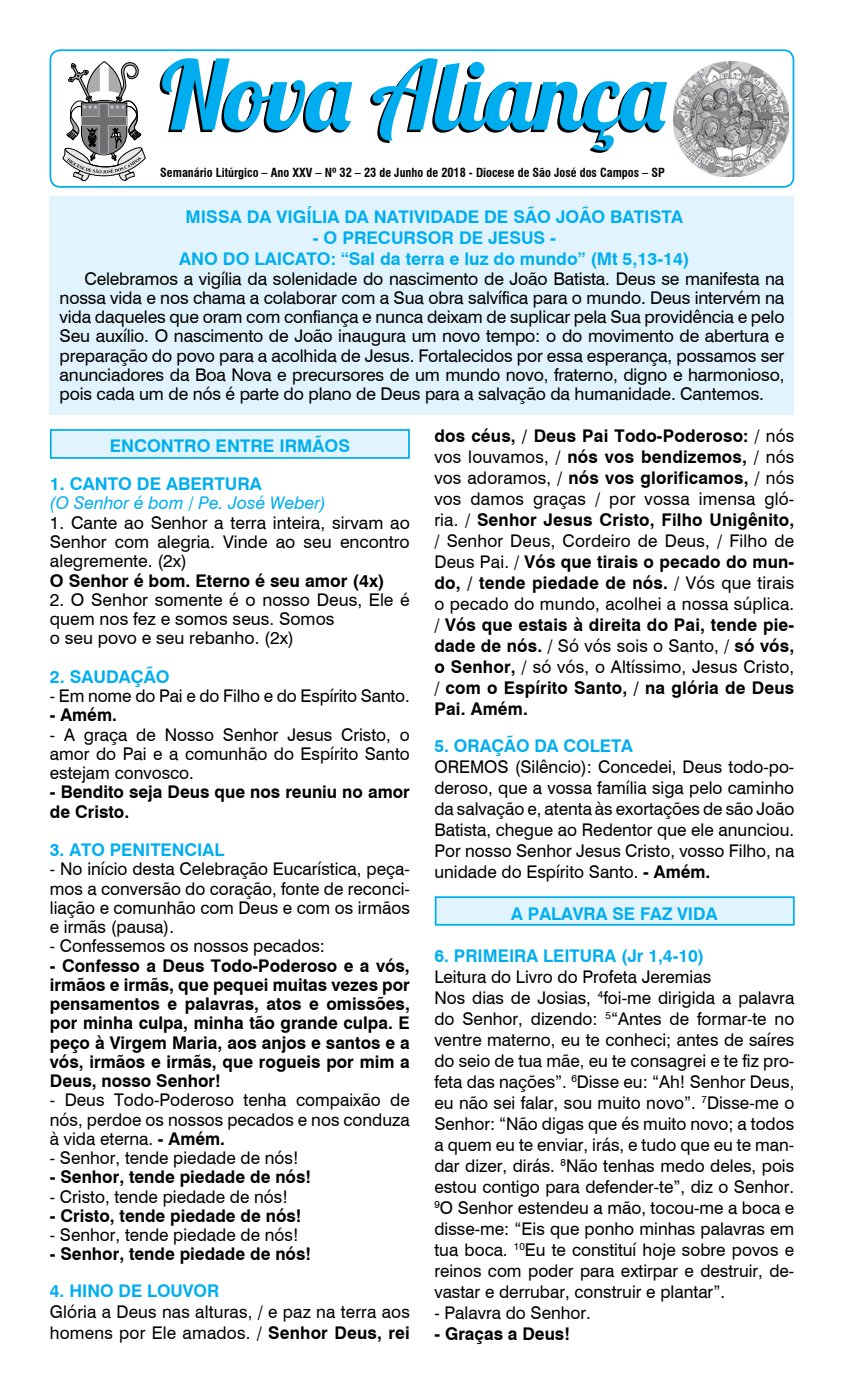
<style>
.page{position:relative;width:844px;height:1389px;background:#fff}
.page>*{position:absolute;margin:0;border:0;box-sizing:border-box;transform-origin:0 0}
.t1{font:95.2px "Lobster 1.4";color:#00aeef}
.t2{font:17.5px/21px "Swiss 721 BT";color:#000;text-align:justify}
.t3{font:700 17.5px/21px "Swiss 721 BT";color:#000;text-align:justify}
.t4{font:700 17.5px/21px "Swiss 721 BT";color:#00aeef;text-align:center}
.t5{font:italic 17.5px "Swiss 721 BT";color:#00aeef}
.t6{font:700 condensed 12.25px "Swiss 721 BT";color:#000}
.s1{font-weight:400}
.s2{font-weight:700}
</style>
<div class="page">
<div style="left:434px;top:896px;width:360px;height:30px;background:#e1f4fd;border:2px solid #00aeef"></div>
<div style="left:50px;top:196px;width:744px;height:218px;background:#e1f4fd"></div>
<div style="left:50px;top:429px;width:360px;height:30px;background:#e1f4fd;border:2px solid #00aeef"></div>
<div style="left:49px;top:49px;width:745px;height:139px;border:2px solid #00aeef;border-radius:10px"></div>
<svg style="left:63px;top:61px;width:82px;height:121px"></svg>
<img style="left:673px;top:62px;width:115px;height:115px">
<h1 class="t1" style="left:161px;top:35px;width:505px">Nova Aliança</h1>
<p class="t6" style="left:160px;top:165px;width:506px">Semanário Litúrgico – Ano XXV – Nº 32 – 23 de Junho de 2018 - Diocese de São José dos Campos – SP</p>
<p class="t4" style="left:185px;top:206px;width:499px">MISSA DA VIGÍLIA DA NATIVIDADE DE SÃO JOÃO BATISTA</p>
<p class="t4" style="left:179px;top:227px;width:511px">- O PRECURSOR DE JESUS -<br>ANO DO LAICATO: “Sal da terra e luz do mundo” (Mt 5,13-14)</p>
<p class="t2" style="left:60px;top:268px;width:726px;line-height:19.2px;text-indent:25px">Celebramos a vigília da solenidade do nascimento de João Batista. Deus se manifesta na nossa vida e nos chama a colaborar com a Sua obra salvífica para o mundo. Deus intervém na vida daqueles que oram com confiança e nunca deixam de suplicar pela Sua providência e pelo Seu auxílio. O nascimento de João inaugura um novo tempo: o do movimento de abertura e preparação do povo para a acolhida de Jesus. Fortalecidos por essa esperança, possamos ser anunciadores da Boa Nova e precursores de um mundo novo, fraterno, digno e harmonioso, pois cada um de nós é parte do plano de Deus para a salvação da humanidade. Cantemos.</p>
<p class="t3" style="left:434px;top:425px;width:361px">dos céus, / Deus Pai Todo-Poderoso: <span class="s1">/ nós vos louvamos, /</span> nós vos bendizemos, <span class="s1">/ nós vos adoramos, /</span> nós vos glorificamos, <span class="s1">/ nós vos damos graças / por vossa imensa gló&shy;ria. /</span> Senhor Jesus Cristo, Filho Unigênito, <span class="s1">/ Senhor Deus, Cordeiro de Deus, / Filho de Deus Pai. /</span> Vós que tirais o pecado do mun&shy;do, / tende piedade de nós. <span class="s1">/ Vós que tirais o pecado do mundo, acolhei a nossa súplica. /</span> Vós que estais à direita do Pai, tende pie&shy;dade de nós. <span class="s1">/ Só vós sois o Santo, /</span> só vós, o Senhor, <span class="s1">/ só vós, o Altíssimo, Jesus Cristo, /</span> com o Espírito Santo, / na glória de Deus Pai. Amém.</p>
<p class="t4" style="left:434px;top:734px;width:200px">5. ORAÇÃO DA COLETA</p>
<p class="t2" style="left:434px;top:755px;width:361px">OREMOS (Silêncio): Concedei, Deus todo-po&shy;deroso, que a vossa família siga pelo caminho da salvação e, atenta às exortações de são João Batista, chegue ao Redentor que ele anunciou.<br>Por nosso Senhor Jesus Cristo, vosso Filho, na unidade do Espírito Santo. <span class="s2">- Amém.</span></p>
<p class="t4" style="left:511px;top:902px;width:208px">A PALAVRA SE FAZ VIDA</p>
<p class="t4" style="left:434px;top:944px;width:271px">6. PRIMEIRA LEITURA (Jr 1,4-10)</p>
<p class="t2" style="left:434px;top:965px;width:361px;text-align:left">Leitura do Livro do Profeta Jeremias<br>Nos dias de Josias, <sup>4</sup>foi-me dirigida a palavra do Senhor, dizendo: <sup>5</sup>“Antes de formar-te no ventre materno, eu te conheci; antes de saíres do seio de tua mãe, eu te consagrei e te fiz pro&shy;feta das nações”. <sup>6</sup>Disse eu: “Ah! Senhor Deus, eu não sei falar, sou muito novo”. <sup>7</sup>Disse-me o Senhor: “Não digas que és muito novo; a todos a quem eu te enviar, irás, e tudo que eu te man&shy;dar dizer, dirás. <sup>8</sup>Não tenhas medo deles, pois estou contigo para defender-te”, diz o Senhor.<br><sup>9</sup>O Senhor estendeu a mão, tocou-me a boca e disse-me: “Eis que ponho minhas palavras em tua boca. <sup>10</sup>Eu te constituí hoje sobre povos e reinos com poder para extirpar e destruir, de&shy;vastar e derrubar, construir e plantar”.</p>
<p class="t2" style="left:434px;top:1301px;width:158px">- Palavra do Senhor.</p>
<p class="t3" style="left:434px;top:1322px;width:137px">- Graças a Deus!</p>
<p class="t4" style="left:110px;top:434px;width:242px">ENCONTRO ENTRE IRMÃOS</p>
<p class="t4" style="left:50px;top:473px;width:213px">1. CANTO DE ABERTURA</p>
<p class="t5" style="left:50px;top:491px;width:278px">(O Senhor é bom / Pe. José Weber)</p>
<p class="t2" style="left:50px;top:512px;width:361px;line-height:19.2px">1. Cante ao Senhor a terra inteira, sirvam ao Senhor com alegria. Vinde ao seu encontro alegremente. (2x)</p>
<p class="t3" style="left:50px;top:569px;width:336px">O Senhor é bom. Eterno é seu amor (4x)</p>
<p class="t2" style="left:50px;top:589px;width:361px;line-height:19.2px;text-align:left">2. O Senhor somente é o nosso Deus, Ele é quem nos fez e somos seus. Somos<br>o seu povo e seu rebanho. (2x)</p>
<p class="t4" style="left:50px;top:665px;width:121px">2. SAUDAÇÃO</p>
<p class="t2" style="left:50px;top:685px;width:361px">- Em nome do Pai e do Filho e do Espírito Santo.</p>
<p class="t3" style="left:50px;top:704px;width:69px">- Amém.</p>
<p class="t2" style="left:50px;top:724px;width:361px;line-height:19.2px">- A graça de Nosso Senhor Jesus Cristo, o amor do Pai e a comunhão do Espírito Santo estejam convosco.</p>
<p class="t3" style="left:50px;top:782px;width:361px;line-height:19.2px">- Bendito seja Deus que nos reuniu no amor de Cristo.</p>
<p class="t4" style="left:50px;top:839px;width:176px">3. ATO PENITENCIAL</p>
<p class="t2" style="left:50px;top:859px;width:361px;line-height:19.2px">- No início desta Celebração Eucarística, peça&shy;mos a conversão do coração, fonte de reconci&shy;liação e comunhão com Deus e com os irmãos e irmãs (pausa).</p>
<p class="t2" style="left:50px;top:935px;width:276px">- Confessemos os nossos pecados:</p>
<p class="t3" style="left:50px;top:955px;width:361px;line-height:19.2px">- Confesso a Deus Todo-Poderoso e a vós, irmãos e irmãs, que pequei muitas vezes por pensamentos e palavras, atos e omissões, por minha culpa, minha tão grande culpa. E peço à Virgem Maria, aos anjos e santos e a vós, irmãos e irmãs, que rogueis por mim a Deus, nosso Senhor!</p>
<p class="t2" style="left:50px;top:1090px;width:361px;line-height:19.2px">- Deus Todo-Poderoso tenha compaixão de nós, perdoe os nossos pecados e nos conduza à vida eterna. <span class="s2">- Amém.</span></p>
<p class="t2" style="left:50px;top:1147px;width:250px">- Senhor, tende piedade de nós!</p>
<p class="t3" style="left:50px;top:1166px;width:263px">- Senhor, tende piedade de nós!</p>
<p class="t2" style="left:50px;top:1185px;width:239px">- Cristo, tende piedade de nós!</p>
<p class="t3" style="left:50px;top:1204px;width:253px">- Cristo, tende piedade de nós!</p>
<p class="t2" style="left:50px;top:1224px;width:250px">- Senhor, tende piedade de nós!</p>
<p class="t3" style="left:50px;top:1243px;width:263px">- Senhor, tende piedade de nós!</p>
<p class="t4" style="left:50px;top:1280px;width:171px">4. HINO DE LOUVOR</p>
<p class="t2" style="left:50px;top:1301px;width:361px">Glória a Deus nas alturas, / e paz na terra aos homens por Ele amados. / <span class="s2">Senhor Deus, rei</span></p>
</div>
